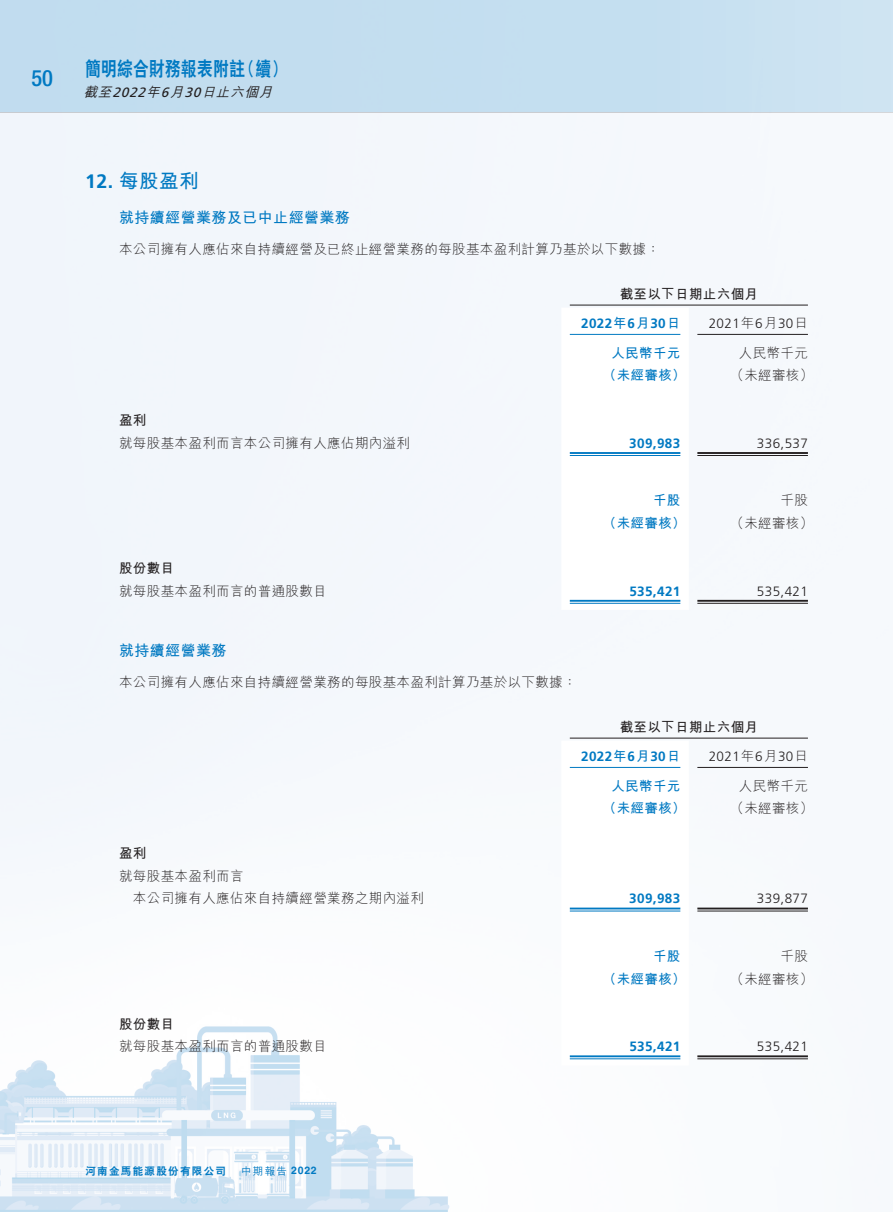
<style>
.page{position:relative;width:893px;height:1212px;background:#fff}
.page>*{position:absolute;margin:0;border:0;box-sizing:border-box;transform-origin:0 0}
.t1{font:500 condensed 22.5px "Helvetica Neue LT Std";color:#0079c2}
.t2{font:800 19.5px "C Hei 2 HK";letter-spacing:.03em;color:#0079c2;scale:.8 1}
.t3{font:700 19.5px "M Hei HK";color:#0079c2}
.t4{font:700 15px "M Hei HK";letter-spacing:.03em;color:#0079c2}
.t5{font:300 13.5px/22.5px "M Hei HK";letter-spacing:.03em;color:#231f20}
.t6{font:700 13.5px "Frutiger LT Std";letter-spacing:.03em;color:#0079c2}
.t7{font:300 13.5px "Frutiger LT Std";letter-spacing:.03em;color:#231f20}
.t8{font:700 13.5px "M Hei HK";letter-spacing:.03em;color:#0079c2}
.t9{font:700 13.5px "M Hei HK";letter-spacing:.03em;color:#231f20}
.t10{font:italic 500 13.5px "M Hei HK";color:#231f20}
.t11{font:800 10.5px "C Hei 2 HK";letter-spacing:.125em;color:#0079c2}
.t12{font:500 10.5px "M Hei HK";color:#0079c2}
.s1{font-family:"Frutiger LT Std";font-weight:400}
.s2{font-family:"Frutiger LT Std"}
.s3{font-family:"M Hei HK"}
.s4{font-family:"Helvetica LT Std";font-weight:700}
</style>
<div class="page">
<img style="left:0;top:113px;width:808px;height:1099px">
<svg style="left:0;top:0;width:893px;height:113px;background:#c4deef"></svg>
<svg style="left:561px;top:308px;width:128px;height:302px"></svg>
<hr style="left:570px;top:305px;width:238px;height:1px;background:#231f20">
<hr style="left:570px;top:334px;width:110px;height:1px;background:#0079c2">
<hr style="left:697px;top:334px;width:111px;height:1px;background:#231f20">
<hr style="left:570px;top:452px;width:110px;height:2px;background:#0079c2">
<hr style="left:570px;top:455px;width:110px;height:1px;background:#0079c2">
<hr style="left:697px;top:452px;width:111px;height:2px;background:#231f20">
<hr style="left:697px;top:455px;width:111px;height:1px;background:#231f20">
<hr style="left:570px;top:600px;width:110px;height:2px;background:#0079c2">
<hr style="left:570px;top:603px;width:110px;height:1px;background:#0079c2">
<hr style="left:697px;top:600px;width:111px;height:2px;background:#231f20">
<hr style="left:697px;top:603px;width:111px;height:1px;background:#231f20">
<svg style="left:561px;top:741px;width:128px;height:324px"></svg>
<hr style="left:570px;top:738px;width:238px;height:1px;background:#231f20">
<hr style="left:570px;top:767px;width:110px;height:1px;background:#0079c2">
<hr style="left:697px;top:767px;width:111px;height:1px;background:#231f20">
<hr style="left:570px;top:907px;width:110px;height:2px;background:#0079c2">
<hr style="left:570px;top:911px;width:110px;height:1px;background:#0079c2">
<hr style="left:697px;top:907px;width:111px;height:2px;background:#231f20">
<hr style="left:697px;top:911px;width:111px;height:1px;background:#231f20">
<hr style="left:570px;top:1055px;width:110px;height:2px;background:#0079c2">
<hr style="left:570px;top:1058px;width:110px;height:1px;background:#0079c2">
<hr style="left:697px;top:1055px;width:111px;height:2px;background:#231f20">
<hr style="left:697px;top:1058px;width:111px;height:1px;background:#231f20">
<h1 class="t1" style="left:32px;top:65px;width:23px">50</h1>
<h2 class="t2" style="left:85px;top:56px;width:254px">簡明綜合財務報表附註（續）</h2>
<p class="t10" style="left:84px;top:82px;width:195px">截至<span class="s1">2022</span>年<span class="s1">6</span>月<span class="s1">30</span>日止六個月</p>
<h2 class="t3" style="left:85px;top:166px;width:115px"><span class="s2">12.</span> 每股盈利</h2>
<p class="t4" style="left:119px;top:207px;width:232px">就持續經營業務及已中止經營業務</p>
<p class="t5" style="left:119px;top:238px;width:542px">本公司擁有人應佔來自持續經營及已終止經營業務的每股基本盈利計算乃基於以下數據：</p>
<p class="t9" style="left:620px;top:284px;width:140px">截至以下日期止六個月</p>
<p class="t6" style="left:581px;top:316px;width:101px">2022<span class="s3">年</span>6<span class="s3">月</span>30<span class="s3">日</span></p>
<p class="t7" style="left:709px;top:316px;width:101px">2021<span class="s3">年</span>6<span class="s3">月</span>30<span class="s3">日</span></p>
<p class="t8" style="left:611px;top:343px;width:71px">人民幣千元</p>
<p class="t5" style="left:739px;top:341px;width:71px">人民幣千元</p>
<p class="t8" style="left:603px;top:365px;width:84px">（未經審核）</p>
<p class="t5" style="left:730px;top:364px;width:84px">（未經審核）</p>
<p class="t9" style="left:119px;top:410px;width:29px">盈利</p>
<p class="t5" style="left:119px;top:431px;width:293px">就每股基本盈利而言本公司擁有人應佔期內溢利</p>
<p class="t6" style="left:629px;top:435px;width:53px">309,983</p>
<p class="t7" style="left:757px;top:435px;width:53px">336,537</p>
<p class="t8" style="left:653px;top:491px;width:29px">千股</p>
<p class="t5" style="left:781px;top:489px;width:29px">千股</p>
<p class="t8" style="left:603px;top:513px;width:84px">（未經審核）</p>
<p class="t5" style="left:730px;top:512px;width:84px">（未經審核）</p>
<p class="t9" style="left:119px;top:558px;width:57px">股份數目</p>
<p class="t5" style="left:119px;top:579px;width:209px">就每股基本盈利而言的普通股數目</p>
<p class="t6" style="left:629px;top:583px;width:53px">535,421</p>
<p class="t7" style="left:757px;top:583px;width:53px">535,421</p>
<p class="t4" style="left:119px;top:640px;width:109px">就持續經營業務</p>
<p class="t5" style="left:119px;top:671px;width:459px">本公司擁有人應佔來自持續經營業務的每股基本盈利計算乃基於以下數據：</p>
<p class="t9" style="left:620px;top:717px;width:140px">截至以下日期止六個月</p>
<p class="t6" style="left:581px;top:749px;width:101px">2022<span class="s3">年</span>6<span class="s3">月</span>30<span class="s3">日</span></p>
<p class="t7" style="left:709px;top:749px;width:101px">2021<span class="s3">年</span>6<span class="s3">月</span>30<span class="s3">日</span></p>
<p class="t8" style="left:611px;top:776px;width:71px">人民幣千元</p>
<p class="t5" style="left:739px;top:774px;width:71px">人民幣千元</p>
<p class="t8" style="left:603px;top:798px;width:84px">（未經審核）</p>
<p class="t5" style="left:730px;top:797px;width:84px">（未經審核）</p>
<p class="t9" style="left:119px;top:843px;width:29px">盈利</p>
<p class="t5" style="left:133px;top:864px;width:293px;text-indent:-14px">就每股基本盈利而言<br>本公司擁有人應佔來自持續經營業務之期內溢利</p>
<p class="t6" style="left:629px;top:890px;width:53px">309,983</p>
<p class="t7" style="left:757px;top:891px;width:53px">339,877</p>
<p class="t8" style="left:653px;top:946px;width:29px">千股</p>
<p class="t5" style="left:781px;top:944px;width:29px">千股</p>
<p class="t8" style="left:603px;top:969px;width:84px">（未經審核）</p>
<p class="t5" style="left:730px;top:967px;width:84px">（未經審核）</p>
<p class="t9" style="left:119px;top:1014px;width:57px">股份數目</p>
<p class="t5" style="left:119px;top:1034px;width:209px">就每股基本盈利而言的普通股數目</p>
<p class="t6" style="left:629px;top:1038px;width:53px">535,421</p>
<p class="t7" style="left:757px;top:1039px;width:53px">535,421</p>
<p class="t11" style="left:85px;top:1164px;width:142px">河南金馬能源股份有限公司</p>
<p class="t12" style="left:241px;top:1163px;width:77px">中期報告 <span class="s4">2022</span></p>
</div>
